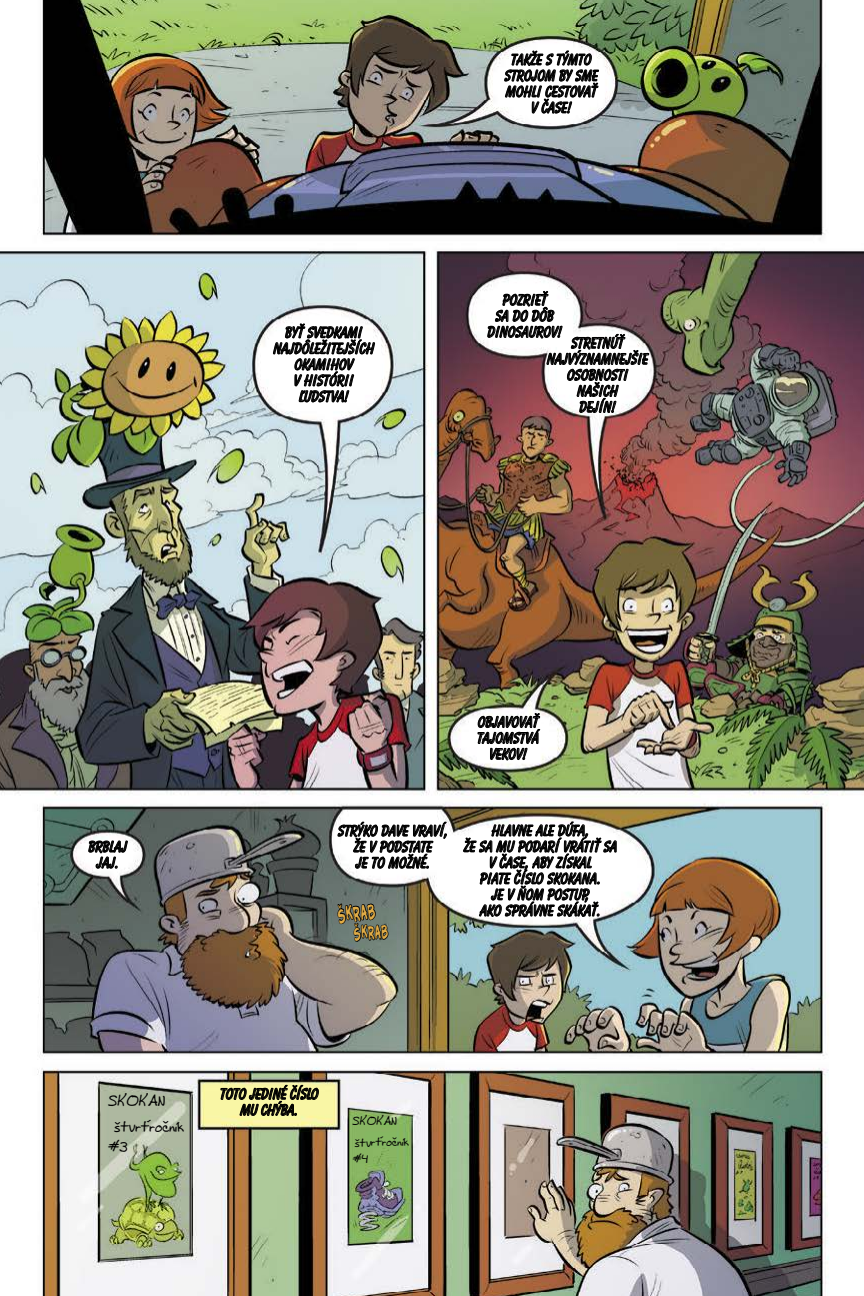
<style>
.page{position:relative;width:864px;height:1296px;background:#fff}
.page>*{position:absolute;margin:0;border:0;box-sizing:border-box;transform-origin:0 0}
.t1{font:18.6px "Komika Parch CE";color:#e1ac46;scale:.62 1}
.t2{font:18px/25.6px "Rum 6 sk";color:#000}
.t3{font:16.8px "Komika Parch CE";color:#e1ac46;scale:.62 1}
.t4{font:16px/16px "Balloon Bd AT";letter-spacing:-.01em;color:#000;text-align:center}
.t5{font:14px/21.8px "Rum 6 sk";color:#000}
</style>
<div class="page">
<img style="left:0;top:0;width:864px;height:1296px">
<svg style="left:220px;top:1083px;width:99px;height:41px;background:#b9b77b"></svg>
<svg style="left:504px;top:48px;width:95px;height:67px"></svg>
<svg style="left:273px;top:311px;width:102px;height:100px"></svg>
<svg style="left:487px;top:290px;width:163px;height:136px"></svg>
<svg style="left:477px;top:701px;width:64px;height:65px"></svg>
<svg style="left:88px;top:836px;width:40px;height:34px"></svg>
<svg style="left:337px;top:809px;width:110px;height:165px"></svg>
<svg style="left:463px;top:809px;width:154px;height:121px"></svg>
<svg style="left:353px;top:1153px;width:15px;height:10px"></svg>
<p class="t4" style="left:274px;top:325px;width:102px">BYŤ SVEDKAMI<br>NAJDÔLEŽITEJŠÍCH<br>OKAMIHOV<br>V HISTÓRII<br>ĽUDSTVA!</p>
<p class="t4" style="left:505px;top:52px;width:95px">TAKŽE S TÝMTO<br>STROJOM BY SME<br>MOHLI CESTOVAŤ<br>V ČASE!</p>
<p class="t4" style="left:488px;top:292px;width:76px">POZRIEŤ<br>SA DO DÔB<br>DINOSAUROV!</p>
<p class="t4" style="left:547px;top:335px;width:103px">STRETNÚŤ<br>NAJVÝZNAMNEJŠIE<br>OSOBNOSTI<br>NAŠICH<br>DEJÍN!</p>
<p class="t4" style="left:89px;top:839px;width:40px">BRBLAJ<br>JAJ.</p>
<p class="t4" style="left:477px;top:714px;width:63px">OBJAVOVAŤ<br>TAJOMSTVÁ<br>VEKOV!</p>
<p class="t4" style="left:338px;top:823px;width:112px">STRÝKO DAVE VRAVÍ,<br>ŽE V PODSTATE<br>JE TO MOŽNÉ.</p>
<p class="t4" style="left:464px;top:823px;width:155px">HLAVNE ALE DÚFA,<br>ŽE SA MU PODARÍ VRÁTIŤ SA<br>V ČASE, ABY ZÍSKAL<br>PIATE ČÍSLO SKOKANA.<br>JE V ŇOM POSTUP,<br>AKO SPRÁVNE SKÁKAŤ.</p>
<p class="t1" style="left:337px;top:903px;width:61px;rotate:-7deg">ŠKRAB</p>
<p class="t3" style="left:353px;top:922px;width:56px;rotate:-4deg">ŠKRAB</p>
<p class="t2" style="left:114px;top:1089px;width:72px;text-indent:-6px">SKOKAN štvrťročník</p>
<p class="t2" style="left:108px;top:1135px;width:21px">#3</p>
<p class="t4" style="left:220px;top:1086px;width:100px">TOTO JEDINÉ ČÍSLO<br>MU CHÝBA.</p>
<p class="t5" style="left:352px;top:1111px;width:58px;rotate:-1deg">SKOKAN štvrťročník</p>
</div>
